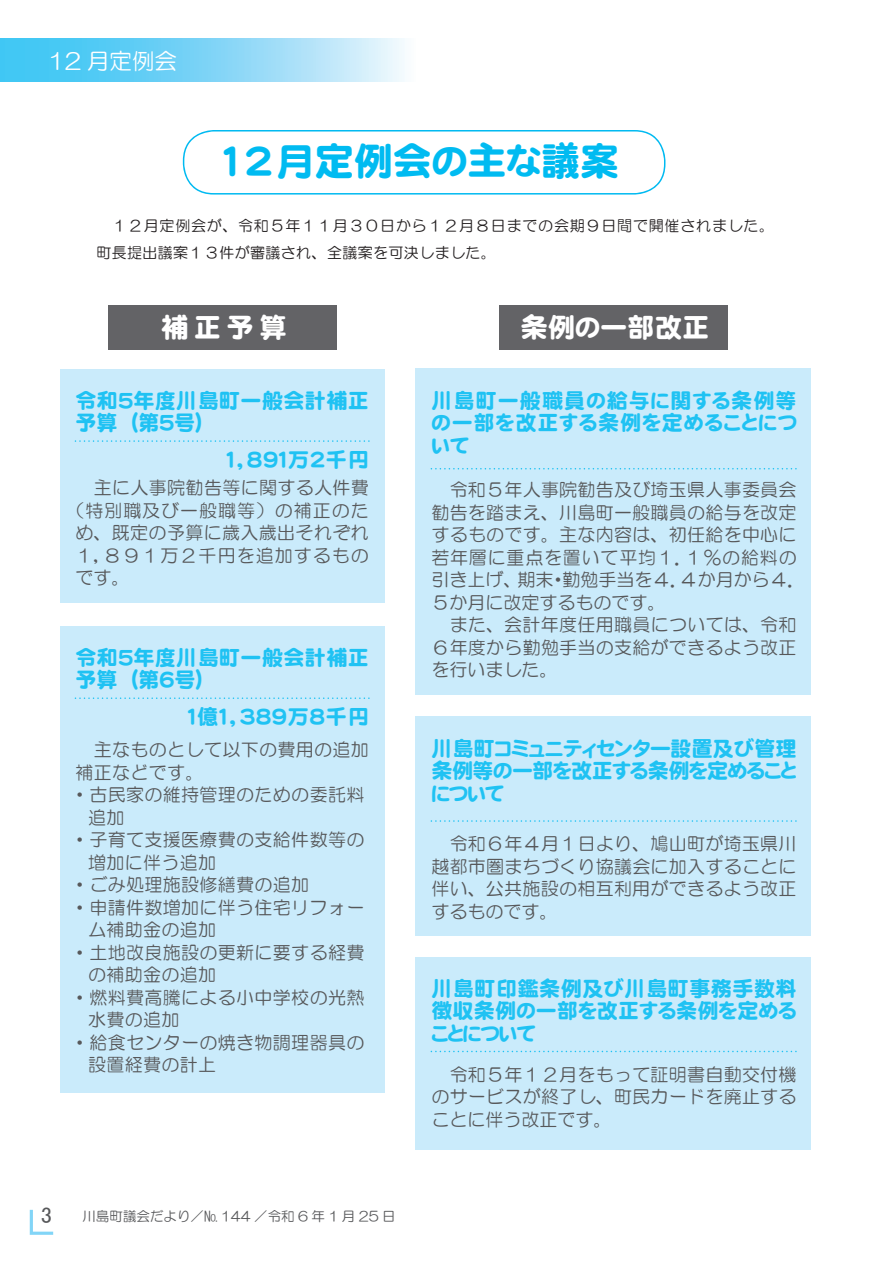
<style>
.page{position:relative;width:893px;height:1263px;background:#fff}
.page>*{position:absolute;margin:0;border:0;box-sizing:border-box;transform-origin:0 0}
.t1{font:39px "DF Maru Gothic SB WING RKSJ H";color:#00bbf1}
.t2{font:27.3px "DF Maru Gothic SB WING RKSJ H";color:#fff}
.t3{font:22.5px "HG Maru Gothic MPRO";color:#fff}
.t4{font:22.5px "MS P Gothic";color:#57585a}
.t5{font:21px/22.5px "DF Maru Gothic SB WING RKSJ H";letter-spacing:.02em;color:#1fc2f3;text-align:justify}
.t6{font:21px "DF Maru Gothic SB WING RKSJ H";letter-spacing:.05em;color:#1fc2f3}
.t7{font:18px/22.5px "HG Maru Gothic MPRO";letter-spacing:.02em;color:#57585a;text-align:justify}
.t8{font:18px "HG Maru Gothic MPRO";letter-spacing:.055em;color:#57585a}
.t9{font:18px "HG Maru Gothic MPRO";letter-spacing:.045em;color:#57585a}
.t10{font:18px "HG Maru Gothic MPRO";color:#57585a}
.t11{font:15px/26.2px "HG Maru Gothic MPRO";letter-spacing:.055em;color:#231f20}
.t12{font:13.5px "HG Maru Gothic MPRO";color:#57585a}
</style>
<div class="page">
<svg style="left:30px;top:1210px;width:23px;height:25px"></svg>
<div style="left:108px;top:306px;width:229px;height:44px;background:#636366"></div>
<svg style="left:183px;top:130px;width:482px;height:65px"></svg>
<div style="left:60px;top:369px;width:325px;height:233px;background:#caebfb"></div>
<svg style="left:75px;top:440px;width:295px;height:2px"></svg>
<div style="left:60px;top:626px;width:325px;height:467px;background:#caebfb"></div>
<svg style="left:75px;top:697px;width:295px;height:2px"></svg>
<div style="left:499px;top:306px;width:229px;height:44px;background:#636366"></div>
<div style="left:416px;top:369px;width:395px;height:326px;background:#caebfb"></div>
<svg style="left:431px;top:468px;width:366px;height:1px"></svg>
<div style="left:416px;top:717px;width:395px;height:219px;background:#caebfb"></div>
<svg style="left:431px;top:820px;width:366px;height:2px"></svg>
<div style="left:416px;top:957px;width:395px;height:192px;background:#caebfb"></div>
<svg style="left:431px;top:1051px;width:366px;height:1px"></svg>
<svg style="left:0;top:38px;width:405px;height:43px;background:#84d7f7"></svg>
<p class="t3" style="left:48px;top:50px;width:131px">12 月定例会</p>
<h1 class="t1" style="left:215px;top:142px;width:406px">12月定例会の主な議案</h1>
<p class="t11" style="left:96px;top:213px;width:679px;text-indent:16px">１２月定例会が、令和５年１１月３０日から１２月８日までの会期９日間で開催されました。町長提出議案１３件が審議され、全議案を可決しました。</p>
<h2 class="t2" style="left:161px;top:314px;width:127px">補正予算</h2>
<p class="t5" style="left:128px;top:389px;width:242px;text-indent:-53px">令和５年度川島町一般会計補正第（ ５号(</p>
<p class="t5" style="left:75px;top:411px;width:44px">予算</p>
<p class="t6" style="left:226px;top:449px;width:144px">１，８９１万２千円</p>
<p class="t7" style="left:94px;top:476px;width:277px">主に人事院勧告等に関する人件費</p>
<p class="t8" style="left:66px;top:501px;width:304px">（特別職及び一般職等）の補正のた</p>
<p class="t7" style="left:75px;top:521px;width:295px">め、既定の予算に歳入歳出それぞれ</p>
<p class="t8" style="left:75px;top:546px;width:295px">１，８９１万２千円を追加するもの</p>
<p class="t7" style="left:75px;top:566px;width:56px">です。</p>
<p class="t5" style="left:128px;top:646px;width:242px;text-indent:-53px">令和５年度川島町一般会計補正第（ ６号(</p>
<p class="t5" style="left:75px;top:668px;width:44px">予算</p>
<p class="t6" style="left:188px;top:706px;width:183px">億１ １，３８９万８千円</p>
<p class="t7" style="left:94px;top:738px;width:277px">主なものとして以下の費用の追加</p>
<p class="t7" style="left:75px;top:761px;width:130px">補正などです。</p>
<p class="t7" style="left:71px;top:783px;width:295px">・古民家の維持管理のための委託料</p>
<p class="t7" style="left:88px;top:806px;width:38px">追加</p>
<p class="t7" style="left:71px;top:828px;width:295px">・子育て支援医療費の支給件数等の</p>
<p class="t7" style="left:88px;top:851px;width:130px">増加に伴う追加</p>
<p class="t7" style="left:71px;top:873px;width:240px">・ごみ処理施設修繕費の追加</p>
<p class="t7" style="left:71px;top:896px;width:295px">・申請件数増加に伴う住宅リフォー</p>
<p class="t7" style="left:88px;top:918px;width:130px">ム補助金の追加</p>
<p class="t7" style="left:71px;top:941px;width:295px">・土地改良施設の更新に要する経費</p>
<p class="t7" style="left:88px;top:963px;width:130px">の補助金の追加</p>
<p class="t7" style="left:71px;top:986px;width:295px">・燃料費高騰による小中学校の光熱</p>
<p class="t7" style="left:88px;top:1008px;width:93px">水費の追加</p>
<p class="t7" style="left:71px;top:1031px;width:295px">・給食センターの焼き物調理器具の</p>
<p class="t7" style="left:88px;top:1053px;width:130px">設置経費の計上</p>
<p class="t4" style="left:41px;top:1204px;width:13px">3</p>
<p class="t12" style="left:82px;top:1210px;width:315px">川島町議会だより／№ 144 ／令和 6 年 1 月 25 日</p>
<h2 class="t2" style="left:521px;top:314px;width:190px">条例の一部改正</h2>
<p class="t5" style="left:431px;top:389px;width:367px">川島町一般職員の給与に関する条例等の一部を改正する条例を定めることについて</p>
<p class="t7" style="left:450px;top:478px;width:348px">令和５年人事院勧告及び埼玉県人事委員会</p>
<p class="t7" style="left:431px;top:501px;width:367px">勧告を踏まえ、川島町一般職員の給与を改定</p>
<p class="t7" style="left:431px;top:523px;width:367px">するものです。主な内容は、初任給を中心に</p>
<p class="t9" style="left:431px;top:548px;width:367px">若年層に重点を置いて平均１．１％の給料の</p>
<p class="t10" style="left:563px;top:571px;width:244px">勤勉手当を４．４か月から４．</p>
<p class="t7" style="left:431px;top:568px;width:367px;text-align:left">引き上げ、<br>５か月に改定するものです。<br>　また、会計年度任用職員については、令和<br>６年度から勤勉手当の支給ができるよう改正を行いました。</p>
<p class="t7" style="left:518px;top:568px;width:37px">期末</p>
<p class="t7" style="left:549px;top:568px;width:19px">・</p>
<p class="t5" style="left:431px;top:737px;width:367px">川島町コミュニティセンター設置及び管理条例等の一部を改正する条例を定めることについて</p>
<p class="t7" style="left:431px;top:832px;width:367px;text-indent:18px">令和６年４月１日より、鳩山町が埼玉県川越都市圏まちづくり協議会に加入することに伴い、公共施設の相互利用ができるよう改正するものです。</p>
<p class="t5" style="left:431px;top:977px;width:367px">川島町印鑑条例及び川島町事務手数料徴収条例の一部を改正する条例を定めることについて</p>
<p class="t7" style="left:431px;top:1063px;width:367px;text-indent:18px">令和５年１２月をもって証明書自動交付機のサービスが終了し、町民カードを廃止することに伴う改正です。</p>
</div>
